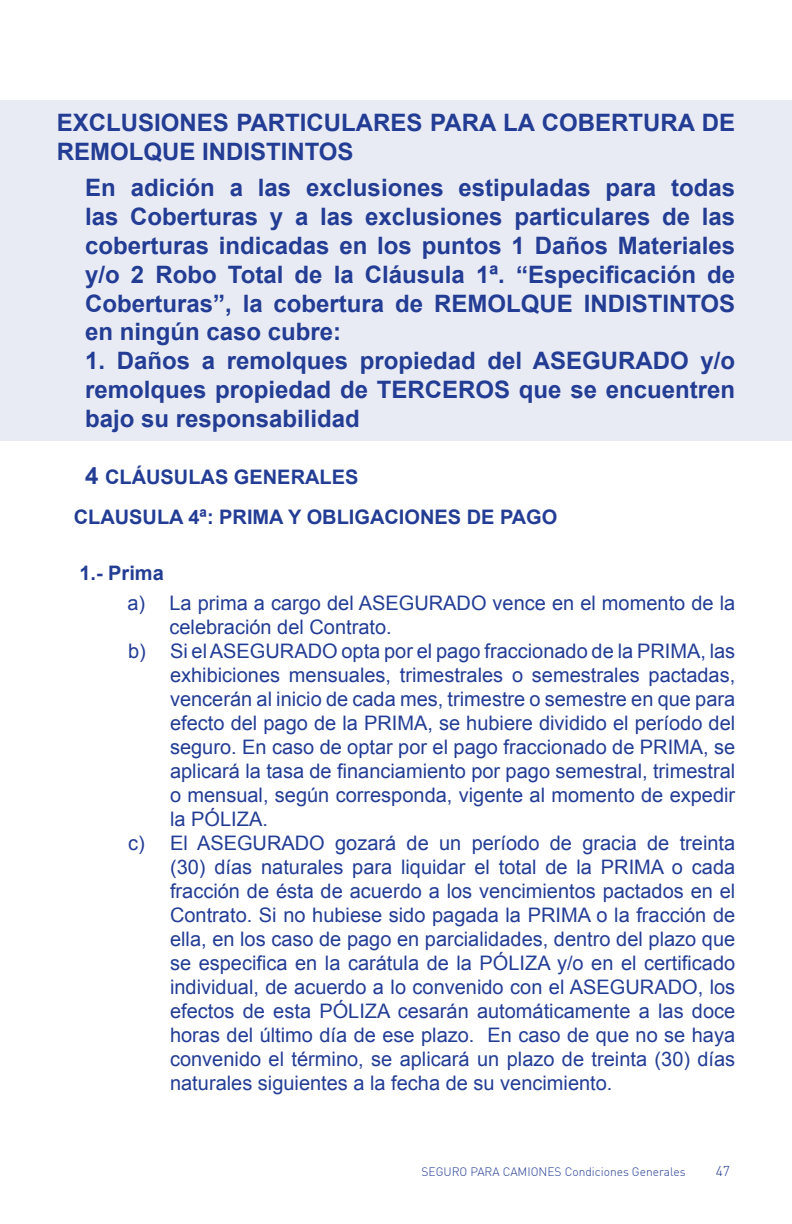
<style>
.page{position:relative;width:792px;height:1224px;background:#fff}
.page>*{position:absolute;margin:0;border:0;box-sizing:border-box;transform-origin:0 0}
.Heading_3{font:700 24px/28.8px "Arial";color:#233d95;text-align:justify}
.List_Paragraph{font:20px/24px "Arial";color:#233d95;text-align:justify}
.Heading_3-2{font:700 20px "Arial";color:#233d95}
.Heading_4{font:700 20px "Arial";color:#233d95}
.t1{font:300 14px "DIN Offc";color:#233d95}
.t2{font:300 12px "DIN Offc";color:#233d95}
.s1{font-size:24px}
</style>
<div class="page">
<hr style="left:0;top:101px;width:1px;height:1010px;background:#233d95">
<div style="left:0;top:101px;width:792px;height:340px;background:#e9ebf4"></div>
<p class="Heading_3" style="left:57px;top:109px;width:680px">EXCLUSIONES PARTICULARES PARA LA COBERTURA DE<br>REMOLQUE INDISTINTOS</p>
<p class="Heading_3" style="left:85px;top:174px;width:652px">En adición a las exclusiones estipuladas para todas las Coberturas y a las exclusiones particulares de las coberturas indicadas en los puntos 1 Daños Materiales y/o 2 Robo Total de la Cláusula 1ª. “Especificación de Coberturas”, la cobertura de REMOLQUE INDISTINTOS en ningún caso cubre:</p>
<p class="Heading_3" style="left:85px;top:347px;width:652px">1. Daños a remolques propiedad del ASEGURADO y/o remolques propiedad de TERCEROS que se encuentren bajo su responsabilidad</p>
<p class="Heading_3-2" style="left:85px;top:464px;width:275px"><span class="s1">4</span> CLÁUSULAS GENERALES</p>
<p class="Heading_3-2" style="left:74px;top:504px;width:485px">CLAUSULA 4ª: PRIMA Y OBLIGACIONES DE PAGO</p>
<p class="Heading_4" style="left:79px;top:560px;width:86px">1.- Prima</p>
<p class="List_Paragraph" style="left:169px;top:592px;width:567px;text-indent:-42px">a) La prima a cargo del ASEGURADO vence en el momento de la celebración del Contrato.</p>
<p class="List_Paragraph" style="left:170px;top:640px;width:567px;text-indent:-42px">b) Si el ASEGURADO opta por el pago fraccionado de la PRIMA, las exhibiciones mensuales, trimestrales o semestrales pactadas, vencerán al inicio de cada mes, trimestre o semestre en que para efecto del pago de la PRIMA, se hubiere dividido el período del seguro. En caso de optar por el pago fraccionado de PRIMA, se aplicará la tasa de financiamiento por pago semestral, trimestral o mensual, según corresponda, vigente al momento de expedir la PÓLIZA.</p>
<p class="List_Paragraph" style="left:170px;top:832px;width:567px;text-indent:-42px">c) El ASEGURADO gozará de un período de gracia de treinta (30) días naturales para liquidar el total de la PRIMA o cada fracción de ésta de acuerdo a los vencimientos pactados en el Contrato. Si no hubiese sido pagada la PRIMA o la fracción de ella, en los caso de pago en parcialidades, dentro del plazo que se especifica en la carátula de la PÓLIZA y/o en el certificado individual, de acuerdo a lo convenido con el ASEGURADO, los efectos de esta PÓLIZA cesarán automáticamente a las doce horas del último día de ese plazo. En caso de que no se haya convenido el término, se aplicará un plazo de treinta (30) días naturales siguientes a la fecha de su vencimiento.</p>
<p class="t2" style="left:421px;top:1164px;width:266px">SEGURO PARA CAMIONES Condiciones Generales</p>
<p class="t1" style="left:716px;top:1163px;width:16px">47</p>
</div>
